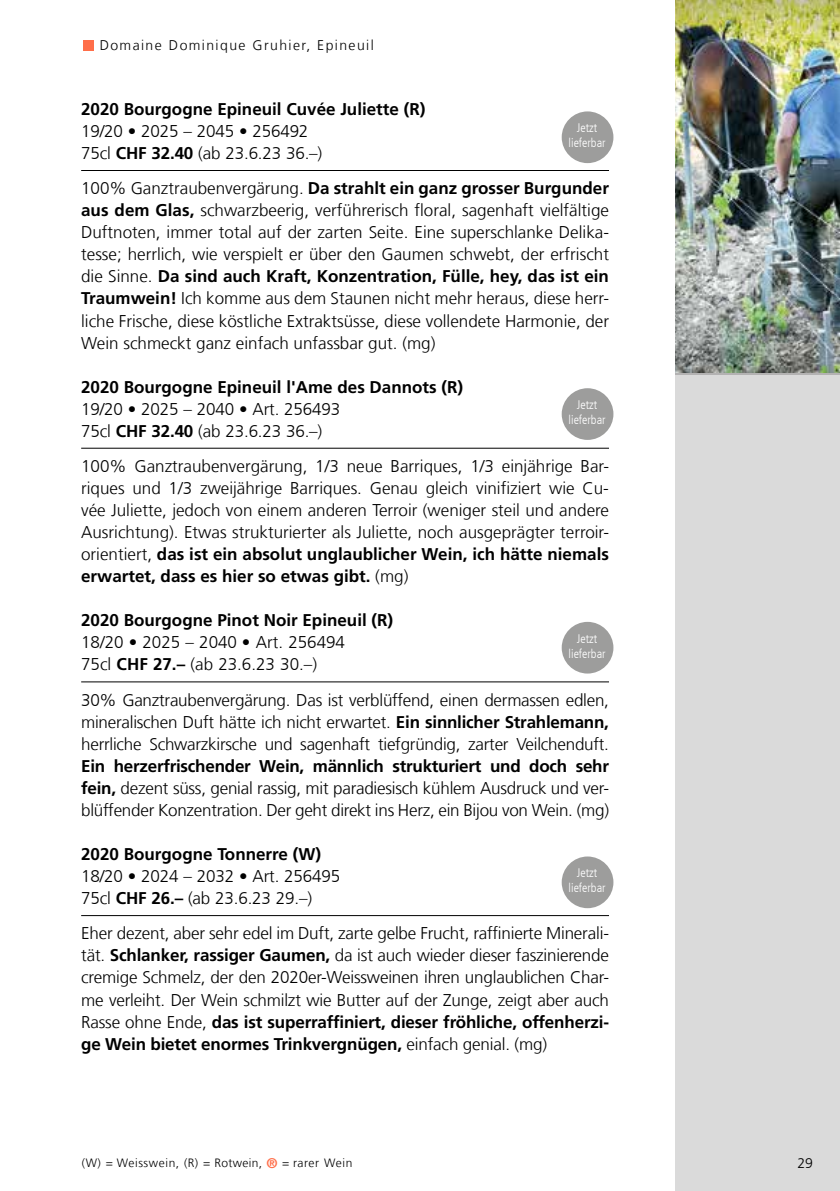
<style>
.page{position:relative;width:840px;height:1191px;background:#fff}
.page>*{position:absolute;margin:0;border:0;box-sizing:border-box;transform-origin:0 0}
.t1{font:300 17px/22px "Frutiger LT Com";letter-spacing:-.01em;color:#000;text-align:justify}
.t2{font:700 17px "Frutiger LT Com";color:#000}
.t3{font:300 14px "Frutiger LT Com";letter-spacing:.1em;color:#000}
.t4{font:300 condensed 12.4px/15.2px "Frutiger LT Com";color:#fff;text-align:center}
.t5{font:300 12px "Frutiger LT Com";letter-spacing:.05em;color:#000}
.s1{font-weight:700}
.s2{font-weight:700;font-size:14px;color:#ff6e49}
</style>
<div class="page">
<hr style="left:81px;top:170px;width:527px;height:1px;background:#000">
<hr style="left:81px;top:448px;width:527px;height:1px;background:#000">
<hr style="left:81px;top:681px;width:527px;height:1px;background:#000">
<hr style="left:81px;top:915px;width:527px;height:1px;background:#000">
<div style="left:675px;top:374px;width:164px;height:817px;background:#dadada"></div>
<img style="left:675px;top:0;width:164px;height:372px">
<div style="left:83px;top:40px;width:10px;height:10px;background:#ff6e49"></div>
<div style="left:561px;top:388px;width:52px;height:52px;background:#9d9d9c;border-radius:50%"></div>
<div style="left:561px;top:111px;width:52px;height:52px;background:#9d9d9c;border-radius:50%"></div>
<div style="left:561px;top:622px;width:52px;height:51px;background:#9d9d9c;border-radius:50%"></div>
<div style="left:561px;top:856px;width:52px;height:52px;background:#9d9d9c;border-radius:50%"></div>
<p class="t3" style="left:100px;top:37px;width:275px">Domaine Dominique Gruhier, Epineuil</p>
<p class="t2" style="left:81px;top:99px;width:345px">2020 Bourgogne Epineuil Cuvée Juliette (R)</p>
<p class="t1" style="left:81px;top:120px;width:242px">19/20 • 2025 – 2045 • 256492<br>75cl <span class="s1">CHF 32.40</span> (ab 23.6.23 36.–)</p>
<p class="t1" style="left:81px;top:178px;width:529px">100% Ganztraubenvergärung. <span class="s1">Da strahlt ein ganz grosser Burgunder aus dem Glas,</span> schwarzbeerig, verführerisch floral, sagenhaft vielfältige Duftnoten, immer total auf der zarten Seite. Eine superschlanke Delika&shy;tesse; herrlich, wie verspielt er über den Gaumen schwebt, der erfrischt die Sinne. <span class="s1">Da sind auch Kraft, Konzentration, Fülle, hey, das ist ein Traumwein!</span> Ich komme aus dem Staunen nicht mehr heraus, diese herr&shy;liche Frische, diese köstliche Extraktsüsse, diese vollendete Harmonie, der Wein schmeckt ganz einfach unfassbar gut. (mg)</p>
<p class="t2" style="left:81px;top:376px;width:383px">2020 Bourgogne Epineuil l'Ame des Dannots (R)</p>
<p class="t1" style="left:81px;top:398px;width:260px">19/20 • 2025 – 2040 • Art. 256493<br>75cl <span class="s1">CHF 32.40</span> (ab 23.6.23 36.–)</p>
<p class="t1" style="left:81px;top:455px;width:529px">100% Ganztraubenvergärung, 1/3 neue Barriques, 1/3 einjährige Bar&shy;riques und 1/3 zweijährige Barriques. Genau gleich vinifiziert wie Cu&shy;vée Juliette, jedoch von einem anderen Terroir (weniger steil und andere Ausrichtung). Etwas strukturierter als Juliette, noch ausgeprägter terroir&shy;orientiert, <span class="s1">das ist ein absolut unglaublicher Wein, ich hätte niemals erwartet, dass es hier so etwas gibt.</span> (mg)</p>
<p class="t2" style="left:81px;top:610px;width:313px">2020 Bourgogne Pinot Noir Epineuil (R)</p>
<p class="t1" style="left:81px;top:631px;width:265px">18/20 • 2025 – 2040 • Art. 256494<br>75cl <span class="s1">CHF 27.–</span> (ab 23.6.23 30.–)</p>
<p class="t1" style="left:81px;top:689px;width:529px">30% Ganztraubenvergärung. Das ist verblüffend, einen dermassen edlen, mineralischen Duft hätte ich nicht erwartet. <span class="s1">Ein sinnlicher Strahlemann, </span>herrliche Schwarzkirsche und sagenhaft tiefgründig, zarter Veilchenduft.</p>
<p class="t1" style="left:81px;top:755px;width:529px"><span class="s1">Ein herzerfrischender Wein, männlich strukturiert und doch sehr fein,</span> dezent süss, genial rassig, mit paradiesisch kühlem Ausdruck und ver&shy;blüffender Konzentration. Der geht direkt ins Herz, ein Bijou von Wein. (mg)</p>
<p class="t2" style="left:81px;top:844px;width:241px">2020 Bourgogne Tonnerre (W)</p>
<p class="t1" style="left:81px;top:865px;width:260px">18/20 • 2024 – 2032 • Art. 256495<br>75cl <span class="s1">CHF 26.–</span> (ab 23.6.23 29.–)</p>
<p class="t1" style="left:81px;top:922px;width:529px">Eher dezent, aber sehr edel im Duft, zarte gelbe Frucht, raffinierte Minerali&shy;tät. <span class="s1">Schlanker, rassiger Gaumen,</span> da ist auch wieder dieser faszinierende cremige Schmelz, der den 2020er-Weissweinen ihren unglaublichen Char&shy;me verleiht. Der Wein schmilzt wie Butter auf der Zunge, zeigt aber auch Rasse ohne Ende, <span class="s1">das ist superraffiniert, dieser fröhliche, offenherzi&shy;ge Wein bietet enormes Trinkvergnügen,</span> einfach genial. (mg)</p>
<p class="t4" style="left:568px;top:120px;width:38px">Jetzt lieferbar</p>
<p class="t4" style="left:568px;top:397px;width:38px">Jetzt lieferbar</p>
<p class="t4" style="left:568px;top:631px;width:38px">Jetzt lieferbar</p>
<p class="t4" style="left:568px;top:865px;width:38px">Jetzt lieferbar</p>
<p class="t5" style="left:82px;top:1155px;width:272px">(W) = Weisswein, (R) = Rotwein, <span class="s2">®</span> = rarer Wein</p>
<p class="t3" style="left:796px;top:1155px;width:17px">29</p>
</div>
